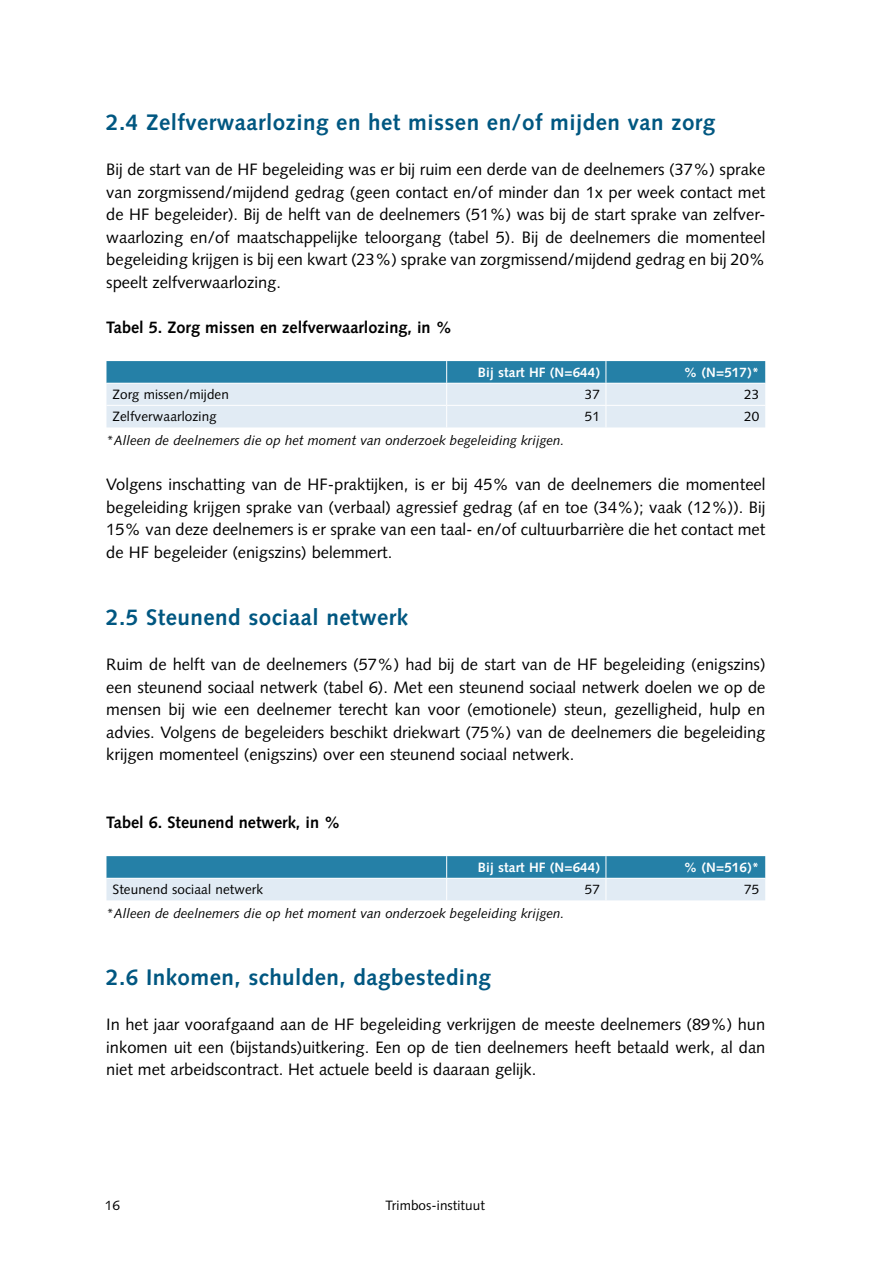
<style>
.page{position:relative;width:893px;height:1263px;background:#fff}
.page>*{position:absolute;margin:0;border:0;box-sizing:border-box;transform-origin:0 0}
.t1{font:700 22.5px "Syntax LT Pro";letter-spacing:.02em;color:#005781}
.t2{font:16.5px/22.5px "Syntax LT Pro";color:#000;text-align:justify}
.t3{font:700 16.5px "Syntax LT Pro";color:#000}
.t4{font:italic 13.5px "Syntax LT Pro";color:#000}
.t5{font:13.5px "Syntax LT Pro";letter-spacing:.005em;color:#000}
.t6{font:700 13.5px "Syntax LT Pro";letter-spacing:.005em;color:#fff}
</style>
<div class="page">
<svg style="left:106px;top:361px;width:659px;height:66px;background:#a4c8db"></svg>
<svg style="left:106px;top:856px;width:659px;height:44px;background:#85b7ce"></svg>
<h1 class="t1" style="left:106px;top:109px;width:611px">2.4 Zelfverwaarlozing en het missen en/of mijden van zorg</h1>
<p class="t2" style="left:106px;top:158px;width:661px">Bij de start van de HF begeleiding was er bij ruim een derde van de deelnemers (37%) sprake van zorgmissend/mijdend gedrag (geen contact en/of minder dan 1x per week contact met de HF begeleider). Bij de helft van de deelnemers (51%) was bij de start sprake van zelfver&shy;waarlozing en/of maatschappelijke teloorgang (tabel 5). Bij de deelnemers die momenteel begeleiding krijgen is bij een kwart (23%) sprake van zorgmissend/mijdend gedrag en bij 20% speelt zelfverwaarlozing.</p>
<p class="t3" style="left:106px;top:317px;width:347px">Tabel 5. Zorg missen en zelfverwaarlozing, in %</p>
<p class="t6" style="left:478px;top:365px;width:124px">Bij start HF (N=644)</p>
<p class="t6" style="left:684px;top:365px;width:77px">% (N=517)*</p>
<p class="t5" style="left:112px;top:387px;width:118px">Zorg missen/mijden</p>
<p class="t5" style="left:585px;top:387px;width:17px">37</p>
<p class="t5" style="left:744px;top:387px;width:17px">23</p>
<p class="t5" style="left:112px;top:409px;width:106px">Zelfverwaarlozing</p>
<p class="t5" style="left:585px;top:409px;width:17px">51</p>
<p class="t5" style="left:744px;top:409px;width:17px">20</p>
<p class="t4" style="left:106px;top:432px;width:460px">*Alleen de deelnemers die op het moment van onderzoek begeleiding krijgen.</p>
<p class="t2" style="left:106px;top:473px;width:661px">Volgens inschatting van de HF-praktijken, is er bij 45% van de deelnemers die momenteel begeleiding krijgen sprake van (verbaal) agressief gedrag (af en toe (34%); vaak (12%)). Bij 15% van deze deelnemers is er sprake van een taal- en/of cultuurbarrière die het contact met de HF begeleider (enigszins) belemmert.</p>
<h1 class="t1" style="left:106px;top:604px;width:303px">2.5 Steunend sociaal netwerk</h1>
<p class="t2" style="left:106px;top:653px;width:661px">Ruim de helft van de deelnemers (57%) had bij de start van de HF begeleiding (enigszins) een steunend sociaal netwerk (tabel 6). Met een steunend sociaal netwerk doelen we op de mensen bij wie een deelnemer terecht kan voor (emotionele) steun, gezelligheid, hulp en advies. Volgens de begeleiders beschikt driekwart (75%) van de deelnemers die begeleiding krijgen momenteel (enigszins) over een steunend sociaal netwerk.</p>
<p class="t3" style="left:106px;top:812px;width:236px">Tabel 6. Steunend netwerk, in %</p>
<p class="t6" style="left:478px;top:860px;width:124px">Bij start HF (N=644)</p>
<p class="t6" style="left:684px;top:860px;width:77px">% (N=516)*</p>
<p class="t5" style="left:112px;top:882px;width:152px">Steunend sociaal netwerk</p>
<p class="t5" style="left:585px;top:882px;width:17px">57</p>
<p class="t5" style="left:744px;top:882px;width:17px">75</p>
<p class="t4" style="left:106px;top:905px;width:460px">*Alleen de deelnemers die op het moment van onderzoek begeleiding krijgen.</p>
<h1 class="t1" style="left:106px;top:964px;width:386px">2.6 Inkomen, schulden, dagbesteding</h1>
<p class="t2" style="left:106px;top:1013px;width:661px">In het jaar voorafgaand aan de HF begeleiding verkrijgen de meeste deelnemers (89%) hun inkomen uit een (bijstands)uitkering. Een op de tien deelnemers heeft betaald werk, al dan niet met arbeidscontract. Het actuele beeld is daaraan gelijk.</p>
<p class="t5" style="left:105px;top:1197px;width:17px">16</p>
<p class="t5" style="left:385px;top:1197px;width:101px">Trimbos-instituut</p>
</div>
